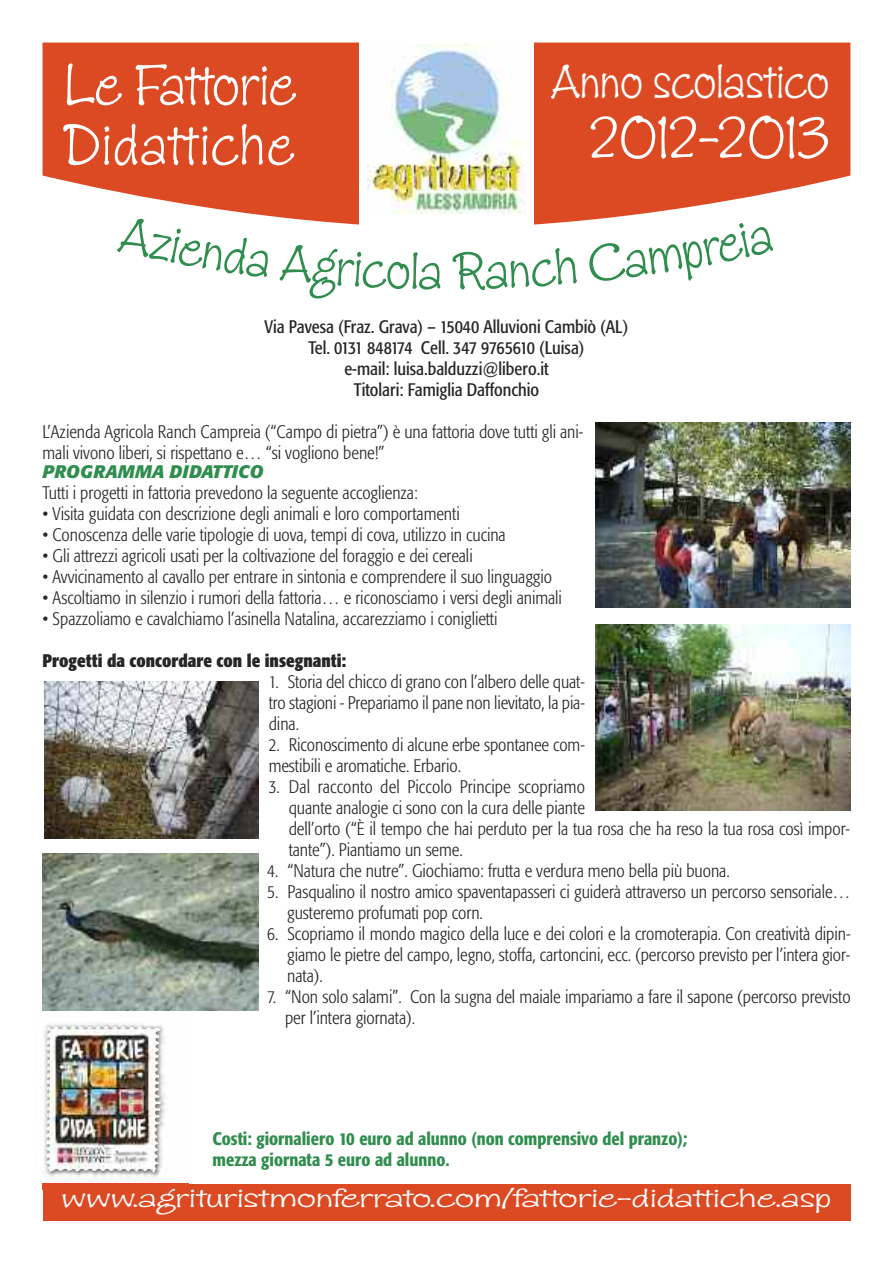
<style>
.page{position:relative;width:893px;height:1263px;background:#fff}
.page>*{position:absolute;margin:0;border:0;box-sizing:border-box;transform-origin:0 0}
.t1{font:60px/60px "Zipty Do";color:#fff}
.t2{font:49.5px "Zipty Do";color:#fff}
.t3{font:27px "Zipty Do";color:#fff;scale:1.55 1}
.t4{font:300 condensed 18px/21px "Formata";color:#272627}
.t5{font:condensed 18px/21px "Formata";color:#272627;text-align:center}
.t6{font:500 condensed 18px/21px "Formata";color:#2f8d4d}
.t7{font:700 condensed 18px "Formata";color:#272627}
.t8{font:italic 700 18px "Formata";letter-spacing:.015em;color:#2f8d4d}
</style>
<div class="page">
<svg style="left:43px;top:43px;width:807px;height:182px;background:#df5b39"></svg>
<div style="left:359px;top:43px;width:175px;height:188px;background:#fff"></div>
<img style="left:368px;top:44px;width:157px;height:170px">
<div style="left:43px;top:1184px;width:807px;height:36px;background:#dc4a24"></div>
<img style="left:42px;top:1023px;width:147px;height:166px">
<img style="left:43px;top:1184px;width:146px;height:5px">
<img style="left:105px;top:1025px;width:56px;height:17px">
<img style="left:595px;top:422px;width:255px;height:186px">
<img style="left:595px;top:625px;width:255px;height:185px">
<img style="left:43px;top:853px;width:215px;height:157px">
<img style="left:44px;top:682px;width:214px;height:156px">
<svg style="left:117px;top:215px;width:153px;height:10px"></svg>
<svg style="left:587px;top:223px;width:187px;height:2px"></svg>
<h1 class="t1" style="left:64px;top:60px;width:233px">Le Fattorie<br>Didattiche</h1>
<h2 class="t2" style="left:552px;top:63px;width:279px">Anno scolastico</h2>
<h1 class="t1" style="left:590px;top:113px;width:241px">2012-2013</h1>
<p class="t5" style="left:265px;top:317px;width:365px">Via Pavesa (Fraz. Grava) – 15040 Alluvioni Cambiò (AL)<br>Tel. 0131 848174 Cell. 347 9765610 (Luisa)<br>e-mail: luisa.balduzzi@libero.it<br>Titolari: Famiglia Daffonchio</p>
<p class="t4" style="left:43px;top:422px;width:542px">L’Azienda Agricola Ranch Campreia (“Campo di pietra”) è una fattoria dove tutti gli ani&shy;mali vivono liberi, si rispettano e… “si vogliono bene!”</p>
<p class="t8" style="left:43px;top:464px;width:222px">PROGRAMMA DIDATTICO</p>
<p class="t4" style="left:43px;top:484px;width:377px">Tutti i progetti in fattoria prevedono la seguente accoglienza:</p>
<p class="t4" style="left:43px;top:505px;width:419px">• Visita guidata con descrizione degli animali e loro comportamenti</p>
<p class="t4" style="left:43px;top:526px;width:465px">• Conoscenza delle varie tipologie di uova, tempi di cova, utilizzo in cucina</p>
<p class="t4" style="left:43px;top:547px;width:432px">• Gli attrezzi agricoli usati per la coltivazione del foraggio e dei cereali</p>
<p class="t4" style="left:43px;top:568px;width:511px">• Avvicinamento al cavallo per entrare in sintonia e comprendere il suo linguaggio</p>
<p class="t4" style="left:43px;top:589px;width:521px">• Ascoltiamo in silenzio i rumori della fattoria… e riconosciamo i versi degli animali</p>
<p class="t4" style="left:43px;top:610px;width:456px">• Spazzoliamo e cavalchiamo l’asinella Natalina, accarezziamo i coniglietti</p>
<p class="t7" style="left:43px;top:654px;width:305px">Progetti da concordare con le insegnanti:</p>
<p class="t4" style="left:269px;top:673px;width:318px;text-align:justify">1. Storia del chicco di grano con l’albero delle quat&shy;tro stagioni - Prepariamo il pane non lievitato, la pia&shy;dina.</p>
<p class="t4" style="left:269px;top:736px;width:318px">2. Riconoscimento di alcune erbe spontanee com&shy;mestibili e aromatiche. Erbario.</p>
<p class="t4" style="left:289px;top:778px;width:563px;text-indent:-20px">3. Dal racconto del Piccolo Principe scopriamo<br>quante analogie ci sono con la cura delle piante<br>dell’orto (“È il tempo che hai perduto per la tua rosa che ha reso la tua rosa così impor&shy;tante”). Piantiamo un seme.</p>
<p class="t4" style="left:267px;top:862px;width:464px">4. “Natura che nutre”. Giochiamo: frutta e verdura meno bella più buona.</p>
<p class="t4" style="left:287px;top:883px;width:565px;text-indent:-20px">5. Pasqualino il nostro amico spaventapasseri ci guiderà attraverso un percorso sensoriale… gusteremo profumati pop corn.</p>
<p class="t4" style="left:287px;top:925px;width:565px;text-align:justify;text-indent:-20px">6. Scopriamo il mondo magico della luce e dei colori e la cromoterapia. Con creatività dipin&shy;giamo le pietre del campo, legno, stoffa, cartoncini, ecc. (percorso previsto per l’intera gior&shy;nata).</p>
<p class="t4" style="left:285px;top:988px;width:567px;text-indent:-18px">7. “Non solo salami”. Con la sugna del maiale impariamo a fare il sapone (percorso previsto per l’intera giornata).</p>
<p class="t6" style="left:213px;top:1129px;width:476px">Costi: giornaliero 10 euro ad alunno (non comprensivo del pranzo); mezza giornata 5 euro ad alunno.</p>
<h3 class="t3" style="left:61px;top:1188px;width:498px">www.agrituristmonferrato.com/fattorie-didattiche.asp</h3>
</div>
